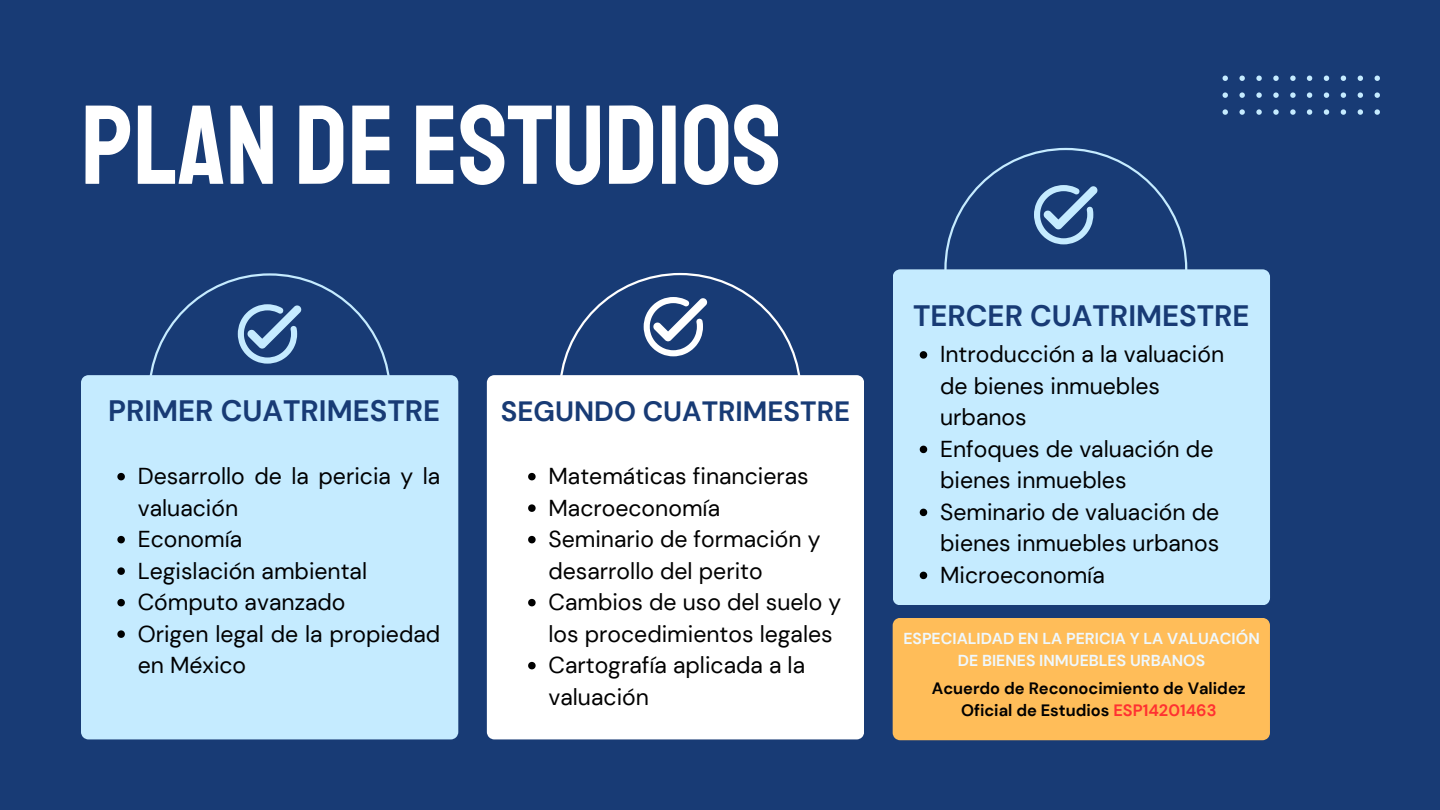
<style>
.page{position:relative;width:1440px;height:810px;background:#183b75}
.page>*{position:absolute;margin:0;border:0;box-sizing:border-box;transform-origin:0 0}
.t1{font:112.4px "Staatliches";color:#fff}
.t2{font:700 29.5px "DM Sans";color:#183b75}
.t3{font:700 27.9px "DM Sans";color:#183b75}
.t4{font:23px/31.5px "DM Sans";color:#000}
.t5{font:700 16.4px/22.5px "DM Sans";color:#000;text-align:center}
.t6{font:700 15.9px/21.7px "DM Sans";color:#eff8fd;text-align:center}
.s1{color:#ff3131}
</style>
<div class="page">
<svg style="left:149px;top:273px;width:241px;height:102px"></svg>
<div style="left:81px;top:375px;width:377px;height:364px;background:#c5ebff"></div>
<svg style="left:560px;top:273px;width:241px;height:102px"></svg>
<div style="left:487px;top:375px;width:377px;height:364px;background:#fff"></div>
<svg style="left:944px;top:148px;width:243px;height:121px"></svg>
<div style="left:893px;top:269px;width:377px;height:336px;background:#c5ebff"></div>
<svg style="left:1223px;top:75px;width:73px;height:40px"></svg>
<svg style="left:1307px;top:75px;width:73px;height:40px"></svg>
<svg style="left:238px;top:304px;width:63px;height:59px"></svg>
<svg style="left:1034px;top:185px;width:63px;height:59px"></svg>
<svg style="left:644px;top:297px;width:63px;height:59px"></svg>
<svg style="left:117px;top:473px;width:8px;height:7px"></svg>
<svg style="left:117px;top:536px;width:8px;height:7px"></svg>
<svg style="left:117px;top:567px;width:8px;height:8px"></svg>
<svg style="left:117px;top:599px;width:8px;height:7px"></svg>
<svg style="left:117px;top:630px;width:8px;height:8px"></svg>
<svg style="left:528px;top:473px;width:8px;height:7px"></svg>
<svg style="left:528px;top:504px;width:8px;height:8px"></svg>
<svg style="left:528px;top:536px;width:8px;height:7px"></svg>
<svg style="left:528px;top:599px;width:8px;height:7px"></svg>
<svg style="left:528px;top:662px;width:8px;height:7px"></svg>
<svg style="left:920px;top:351px;width:7px;height:8px"></svg>
<svg style="left:920px;top:446px;width:7px;height:7px"></svg>
<svg style="left:920px;top:509px;width:7px;height:7px"></svg>
<svg style="left:920px;top:572px;width:7px;height:7px"></svg>
<div style="left:893px;top:618px;width:377px;height:122px;background:#ffbd59"></div>
<h1 class="t1" style="left:81px;top:77px;width:702px">PLAN DE ESTUDIOS</h1>
<p class="t2" style="left:108px;top:392px;width:334px">PRIMER CUATRIMESTRE</p>
<p class="t4" style="left:138px;top:461px;width:304px">Desarrollo de la pericia y la valuación<br>Economía<br>Legislación ambiental<br>Cómputo avanzado<br>Origen legal de la propiedad en México</p>
<p class="t3" style="left:501px;top:393px;width:351px">SEGUNDO CUATRIMESTRE</p>
<p class="t4" style="left:548px;top:461px;width:294px">Matemáticas financieras<br>Macroeconomía<br>Seminario de formación y desarrollo del perito<br>Cambios de uso del suelo y los procedimientos legales<br>Cartografía aplicada a la valuación</p>
<p class="t2" style="left:913px;top:297px;width:338px">TERCER CUATRIMESTRE</p>
<p class="t4" style="left:940px;top:339px;width:286px">Introducción a la valuación de bienes inmuebles urbanos<br>Enfoques de valuación de bienes inmuebles<br>Seminario de valuación de bienes inmuebles urbanos<br>Microeconomía</p>
<p class="t6" style="left:903px;top:628px;width:358px">ESPECIALIDAD EN LA PERICIA Y LA VALUACIÓN<br>DE BIENES INMUEBLES URBANOS</p>
<p class="t5" style="left:932px;top:677px;width:315px">Acuerdo de Reconocimiento de Validez<br>Oficial de Estudios <span class="s1">ESP14201463</span></p>
</div>
